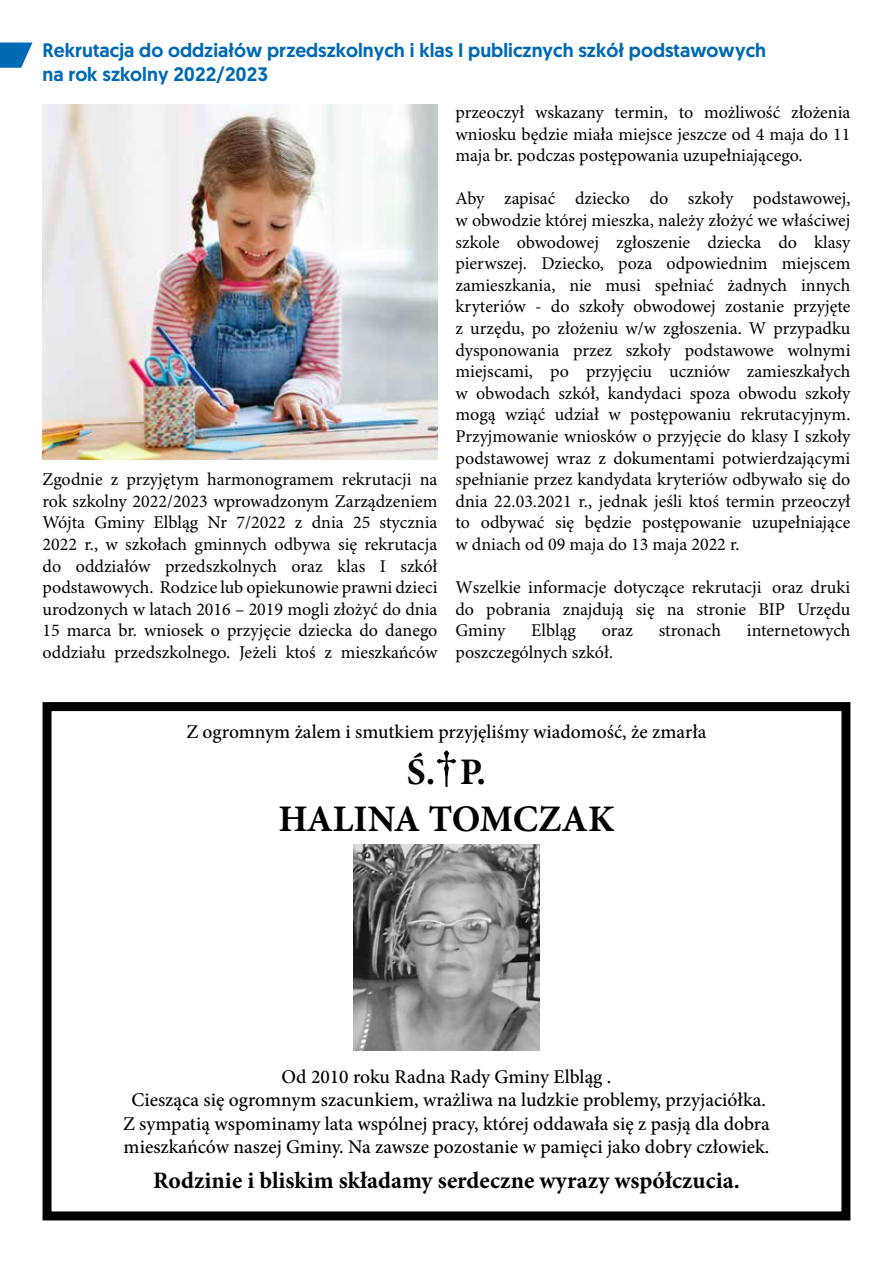
<style>
.page{position:relative;width:893px;height:1263px;background:#fff}
.page>*{position:absolute;margin:0;border:0;box-sizing:border-box;transform-origin:0 0}
.t1{font:700 37.5px "Minion Pro";color:#000}
.t2{font:700 23.55px "Minion Pro";color:#000}
.t3{font:500 19.5px/23.4px "Minion Pro";color:#000;text-align:center}
.t4{font:500 19.5px/23.4px "Geomanist";color:#0069b4}
.t5{font:18px/21.6px "Minion Pro";color:#000;text-align:justify}
</style>
<div class="page">
<svg style="left:0;top:43px;width:33px;height:25px"></svg>
<img style="left:43px;top:105px;width:394px;height:354px">
<div style="left:43px;top:702px;width:807px;height:518px;border:9px solid #000"></div>
<img style="left:353px;top:845px;width:186px;height:205px">
<svg style="left:437px;top:750px;width:19px;height:37px"></svg>
<p class="t4" style="left:43px;top:38px;width:725px">Rekrutacja do oddziałów przedszkolnych i klas I publicznych szkół podstawowych na rok szkolny 2022/2023</p>
<p class="t5" style="left:43px;top:469px;width:396px">Zgodnie z przyjętym harmonogramem rekrutacji na rok szkolny 2022/2023 wprowadzonym Zarządzeniem Wójta Gminy Elbląg Nr 7/2022 z dnia 25 stycznia 2022 r., w szkołach gminnych odbywa się rekrutacja do oddziałów przedszkolnych oraz klas I szkół podstawowych. Rodzice lub opiekunowie prawni dzieci urodzonych w latach 2016 – 2019 mogli złożyć do dnia 15 marca br. wniosek o przyjęcie dziecka do danego oddziału przedszkolnego. Jeżeli ktoś z mieszkańców</p>
<p class="t5" style="left:455px;top:102px;width:396px">przeoczył wskazany termin, to możliwość złożenia wniosku będzie miała miejsce jeszcze od 4 maja do 11 maja br. podczas postępowania uzupełniającego.</p>
<p class="t5" style="left:455px;top:188px;width:396px">Aby zapisać dziecko do szkoły podstawowej, w obwodzie której mieszka, należy złożyć we właściwej szkole obwodowej zgłoszenie dziecka do klasy pierwszej. Dziecko, poza odpowiednim miejscem zamieszkania, nie musi spełniać żadnych innych kryteriów - do szkoły obwodowej zostanie przyjęte z urzędu, po złożeniu w/w zgłoszenia. W przypadku dysponowania przez szkoły podstawowe wolnymi miejscami, po przyjęciu uczniów zamieszkałych w obwodach szkół, kandydaci spoza obwodu szkoły mogą wziąć udział w postępowaniu rekrutacyjnym.<br>Przyjmowanie wniosków o przyjęcie do klasy I szkoły podstawowej wraz z dokumentami potwierdzającymi spełnianie przez kandydata kryteriów odbywało się do dnia 22.03.2021 r., jednak jeśli ktoś termin przeoczył to odbywać się będzie postępowanie uzupełniające w dniach od 09 maja do 13 maja 2022 r.</p>
<p class="t5" style="left:455px;top:577px;width:396px">Wszelkie informacje dotyczące rekrutacji oraz druki do pobrania znajdują się na stronie BIP Urzędu Gminy</p>
<p class="t5" style="left:531px;top:620px;width:46px">Elbląg</p>
<p class="t5" style="left:602px;top:620px;width:33px">oraz</p>
<p class="t5" style="left:659px;top:620px;width:64px">stronach</p>
<p class="t5" style="left:747px;top:620px;width:105px">internetowych</p>
<p class="t5" style="left:455px;top:642px;width:159px">poszczególnych szkół.</p>
<p class="t3" style="left:186px;top:720px;width:522px">Z ogromnym żalem i smutkiem przyjęliśmy wiadomość, że zmarła</p>
<h1 class="t1" style="left:407px;top:746px;width:81px">Ś. P.</h1>
<h1 class="t1" style="left:279px;top:792px;width:337px">HALINA TOMCZAK</h1>
<p class="t3" style="left:123px;top:1065px;width:648px">Od 2010 roku Radna Rady Gminy Elbląg .<br>Ciesząca się ogromnym szacunkiem, wrażliwa na ludzkie problemy, przyjaciółka.<br>Z sympatią wspominamy lata wspólnej pracy, której oddawała się z pasją dla dobra mieszkańców naszej Gminy. Na zawsze pozostanie w pamięci jako dobry człowiek.</p>
<h2 class="t2" style="left:153px;top:1164px;width:588px">Rodzinie i bliskim składamy serdeczne wyrazy współczucia.</h2>
</div>
